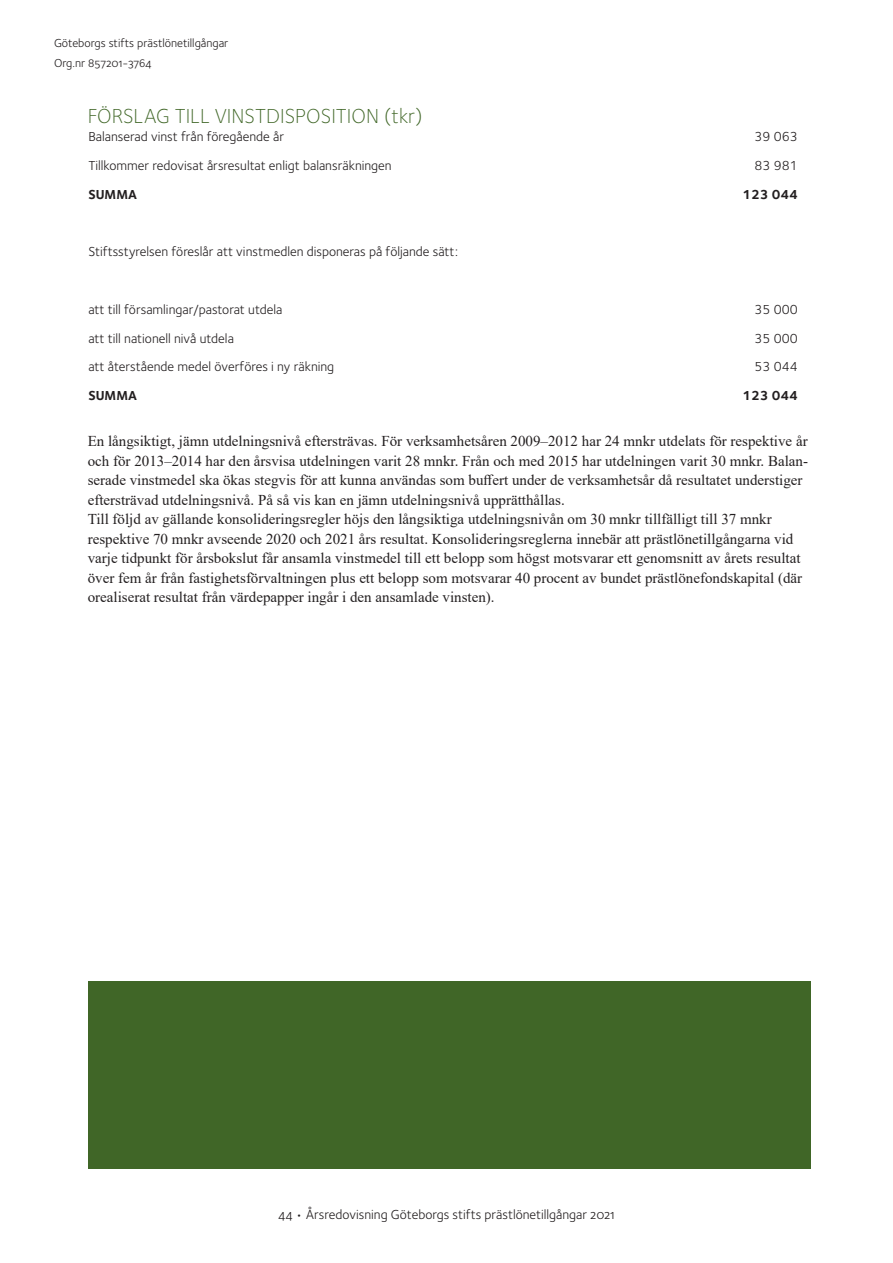
<style>
.page{position:relative;width:893px;height:1263px;background:#fff}
.page>*{position:absolute;margin:0;border:0;box-sizing:border-box;transform-origin:0 0}
.Rubrik_2_-_PLT{font:300 21px "Foundry Sterling";color:#406627}
.Svky17-bröd-times{font:15px/19.5px "Times New Roman";color:#231f20}
.t1{font:13.5px "Foundry Sterling";color:#231f20}
.t2{font:13.5px "Foundry Sterling Book OSF";color:#231f20}
.t3{font:700 13.5px "Foundry Sterling";color:#231f20}
.t4{font:12px/19.5px "Foundry Sterling Book OSF";color:#231f20}
</style>
<div class="page">
<div style="left:88px;top:981px;width:723px;height:187px;background:#406627"></div>
<p class="t4" style="left:54px;top:34px;width:176px">Göteborgs stifts prästlönetillgångar<br>Org.nr 857201-3764</p>
<p class="Rubrik_2_-_PLT" style="left:88px;top:104px;width:336px">FÖRSLAG TILL VINSTDISPOSITION (tkr)</p>
<p class="t1" style="left:88px;top:129px;width:197px">Balanserad vinst från föregående år</p>
<p class="t1" style="left:754px;top:129px;width:45px">39 063</p>
<p class="t1" style="left:88px;top:158px;width:305px">Tillkommer redovisat årsresultat enligt balansräkningen</p>
<p class="t1" style="left:754px;top:158px;width:45px">83 981</p>
<p class="t3" style="left:88px;top:186px;width:50px">SUMMA</p>
<p class="t3" style="left:742px;top:186px;width:57px">123 044</p>
<p class="t1" style="left:88px;top:244px;width:371px">Stiftsstyrelsen föreslår att vinstmedlen disponeras på följande sätt:</p>
<p class="t1" style="left:88px;top:301px;width:195px">att till församlingar/pastorat utdela</p>
<p class="t1" style="left:754px;top:301px;width:45px">35 000</p>
<p class="t1" style="left:88px;top:330px;width:147px">att till nationell nivå utdela</p>
<p class="t1" style="left:754px;top:330px;width:45px">35 000</p>
<p class="t1" style="left:88px;top:359px;width:247px">att återstående medel överföres i ny räkning</p>
<p class="t1" style="left:754px;top:359px;width:45px">53 044</p>
<p class="t3" style="left:88px;top:387px;width:50px">SUMMA</p>
<p class="t3" style="left:742px;top:387px;width:57px">123 044</p>
<p class="Svky17-bröd-times" style="left:88px;top:431px;width:722px">En långsiktigt, jämn utdelningsnivå eftersträvas. För verksamhetsåren 2009–2012 har 24 mnkr utdelats för respektive år och för 2013–2014 har den årsvisa utdelningen varit 28 mnkr. Från och med 2015 har utdelningen varit 30 mnkr. Balan&shy;serade vinstmedel ska ökas stegvis för att kunna användas som buffert under de verksamhetsår då resultatet understiger eftersträvad utdelningsnivå. På så vis kan en jämn utdelningsnivå upprätthållas.</p>
<p class="Svky17-bröd-times" style="left:88px;top:509px;width:716px">Till följd av gällande konsolideringsregler höjs den långsiktiga utdelningsnivån om 30 mnkr tillfälligt till 37 mnkr respektive 70 mnkr avseende 2020 och 2021 års resultat. Konsolideringsreglerna innebär att prästlönetillgångarna vid varje tidpunkt för årsbokslut får ansamla vinstmedel till ett belopp som högst motsvarar ett genomsnitt av årets resultat över fem år från fastighetsförvaltningen plus ett belopp som motsvarar 40 procent av bundet prästlönefondskapital (där orealiserat resultat från värdepapper ingår i den ansamlade vinsten).</p>
<p class="t2" style="left:278px;top:1207px;width:337px">44 • Årsredovisning Göteborgs stifts prästlönetillgångar 2021</p>
</div>
